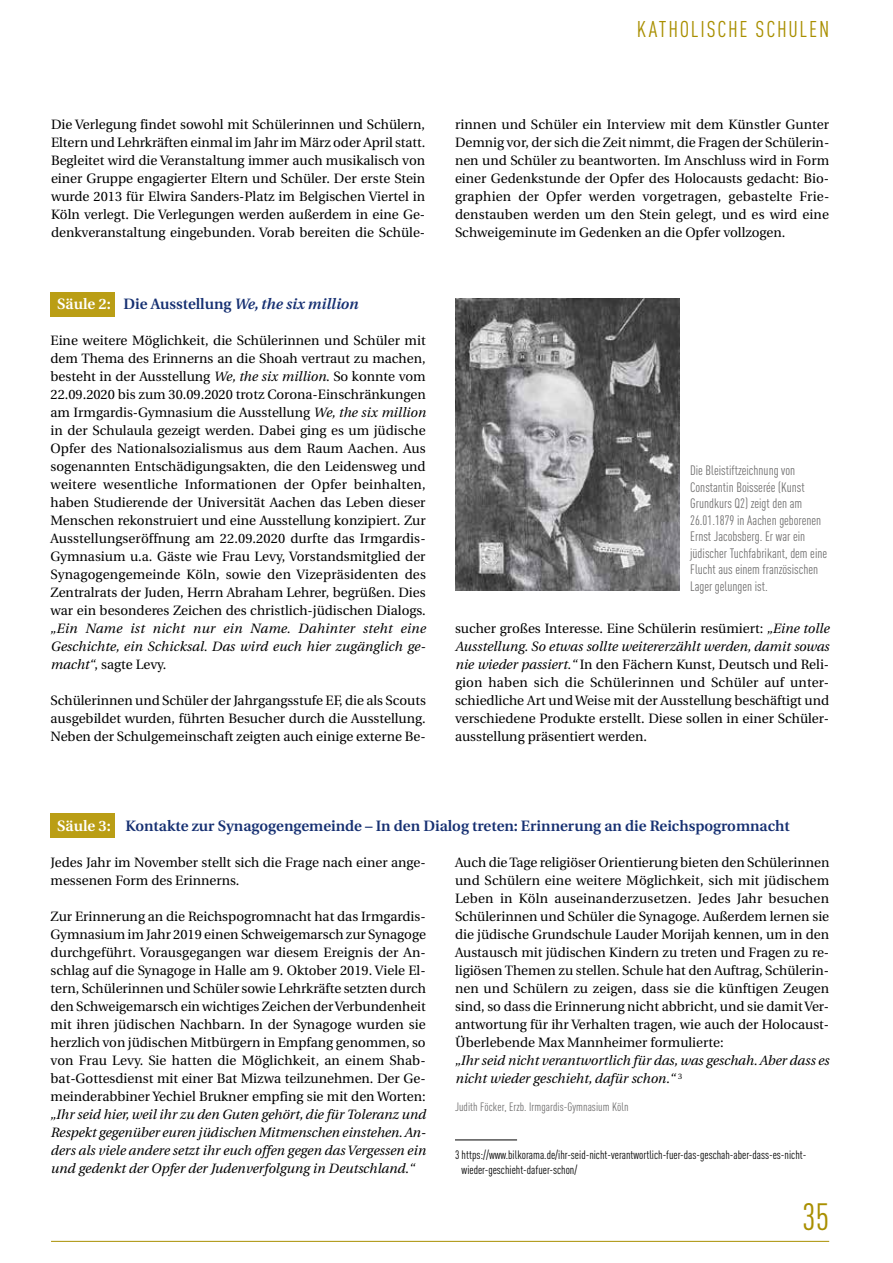
<style>
.page{position:relative;width:893px;height:1263px;background:#fff}
.page>*{position:absolute;margin:0;border:0;box-sizing:border-box;transform-origin:0 0}
.t1{font:37.5px "DIN Cond";color:#a98f00}
.t2{font:22.5px "DIN Cond";letter-spacing:.075em;color:#a98f00}
.t3{font:600 15px "Utopia";color:#163072}
.t4{font:italic 600 15px "Utopia";color:#163072}
.t5{font:600 15px "Utopia";color:#fff}
.t6{font:13.5px/18px "Utopia";color:#000;text-align:justify}
.t7{font:italic 13.5px/18px "Utopia";color:#000;text-align:justify}
.t8{font:13.5px/16.5px "DIN Cond";color:#706f6f}
.t9{font:12px/14.4px "DIN Cond";color:#000}
.t10{font:12px "DIN Cond";letter-spacing:.005em;color:#706f6f}
.s1{font-style:normal;color:#fff}
.s2{font-style:normal}
.s3{font-style:italic}
</style>
<div class="page">
<hr style="left:51px;top:1241px;width:778px;height:1px;background:#a98f00">
<div style="left:51px;top:292px;width:64px;height:24px;background:#ba9e15"></div>
<div style="left:51px;top:814px;width:64px;height:24px;background:#ba9e15"></div>
<img style="left:455px;top:298px;width:225px;height:293px">
<hr style="left:455px;top:1140px;width:62px;height:1px;background:#000">
<h2 class="t2" style="left:637px;top:14px;width:194px">KATHOLISCHE SCHULEN</h2>
<p class="t6" style="left:51px;top:116px;width:376px">Die Verlegung findet sowohl mit Schülerinnen und Schülern, Eltern und Lehrkräften einmal im Jahr im März oder April statt.<br>Begleitet wird die Veranstaltung immer auch musikalisch von einer Gruppe engagierter Eltern und Schüler. Der erste Stein wurde 2013 für Elwira Sanders-Platz im Belgischen Viertel in Köln verlegt. Die Verlegungen werden außerdem in eine Ge&shy;denkveranstaltung eingebunden. Vorab bereiten die Schüle-</p>
<p class="t6" style="left:455px;top:116px;width:376px">rinnen und Schüler ein Interview mit dem Künstler Gunter Demnig vor, der sich die Zeit nimmt, die Fragen der Schülerin&shy;nen und Schüler zu beantworten. Im Anschluss wird in Form einer Gedenkstunde der Opfer des Holocausts gedacht: Bio&shy;graphien der Opfer werden vorgetragen, gebastelte Frie&shy;denstauben werden um den Stein gelegt, und es wird eine Schweigeminute im Gedenken an die Opfer vollzogen.</p>
<p class="t4" style="left:57px;top:296px;width:303px"><span class="s1">Säule 2:</span> <span class="s2">Die Ausstellung</span> We, the six million</p>
<p class="t6" style="left:51px;top:332px;width:377px">Eine weitere Möglichkeit, die Schülerinnen und Schüler mit dem Thema des Erinnerns an die Shoah vertraut zu machen, besteht in der Ausstellung <span class="s3">We, the six million</span>. So konnte vom 22.09.2020 bis zum 30.09.2020 trotz Corona-Einschränkungen am Irmgardis-Gymnasium die Ausstellung <span class="s3">We, the six million </span>in der Schulaula gezeigt werden. Dabei ging es um jüdische Opfer des Nationalsozialismus aus dem Raum Aachen. Aus sogenannten Entschädigungsakten, die den Leidensweg und weitere wesentliche Informationen der Opfer beinhalten, haben Studierende der Universität Aachen das Leben dieser Menschen rekonstruiert und eine Ausstellung konzipiert. Zur Ausstellungseröffnung am 22.09.2020 durfte das Irmgardis-Gymnasium u.a. Gäste wie Frau Levy, Vorstandsmitglied der Synagogengemeinde Köln, sowie den Vizepräsidenten des Zentralrats der Juden, Herrn Abraham Lehrer, begrüßen. Dies war ein besonderes Zeichen des christlich-jüdischen Dialogs.</p>
<p class="t7" style="left:51px;top:620px;width:377px">„Ein Name ist nicht nur ein Name. Dahinter steht eine Geschichte, ein Schicksal. Das wird euch hier zugänglich ge&shy;macht“<span class="s2">, sagte Levy.</span></p>
<p class="t6" style="left:51px;top:692px;width:377px">Schülerinnen und Schüler der Jahrgangsstufe EF, die als Scouts ausgebildet wurden, führten Besucher durch die Ausstellung.<br>Neben der Schulgemeinschaft zeigten auch einige externe Be-</p>
<p class="t8" style="left:690px;top:462px;width:139px">Die Bleistiftzeichnung von<br>Constantin Boisserée (Kunst<br>Grundkurs Q2) zeigt den am<br>26.01.1879 in Aachen geborenen<br>Ernst Jacobsberg. Er war ein jüdischer Tuchfabrikant, dem eine<br>Flucht aus einem französischen<br>Lager gelungen ist.</p>
<p class="t6" style="left:455px;top:620px;width:376px">sucher großes Interesse. Eine Schülerin resümiert: <span class="s3">„Eine tolle Ausstellung. So etwas sollte weitererzählt werden, damit sowas nie wieder passiert.“</span> In den Fächern Kunst, Deutsch und Reli&shy;gion haben sich die Schülerinnen und Schüler auf unter&shy;schiedliche Art und Weise mit der Ausstellung beschäftigt und verschiedene Produkte erstellt. Diese sollen in einer Schüler&shy;ausstellung präsentiert werden.</p>
<p class="t5" style="left:57px;top:818px;width:55px">Säule 3:</p>
<p class="t6" style="left:51px;top:854px;width:377px">Jedes Jahr im November stellt sich die Frage nach einer ange&shy;messenen Form des Erinnerns.</p>
<p class="t6" style="left:51px;top:908px;width:377px">Zur Erinnerung an die Reichspogromnacht hat das Irmgardis-Gymnasium im Jahr 2019 einen Schweigemarsch zur Synagoge durchgeführt. Vorausgegangen war diesem Ereignis der An&shy;schlag auf die Synagoge in Halle am 9. Oktober 2019. Viele El&shy;tern, Schülerinnen und Schüler sowie Lehrkräfte setzten durch den Schweigemarsch ein wichtiges Zeichen der Verbundenheit mit ihren jüdischen Nachbarn. In der Synagoge wurden sie herzlich von jüdischen Mitbürgern in Empfang genommen, so von Frau Levy. Sie hatten die Möglichkeit, an einem Shab&shy;bat-Gottesdienst mit einer Bat Mizwa teilzunehmen. Der Ge&shy;meinderabbiner Yechiel Brukner empfing sie mit den Worten:</p>
<p class="t7" style="left:51px;top:1106px;width:377px">„Ihr seid hier, weil ihr zu den Guten gehört, die für Toleranz und Respekt gegenüber euren jüdischen Mitmenschen einstehen. An&shy;ders als viele andere setzt ihr euch offen gegen das Vergessen ein und gedenkt der Opfer der Judenverfolgung in Deutschland.“</p>
<p class="t3" style="left:125px;top:818px;width:666px">Kontakte zur Synagogengemeinde – In den Dialog treten: Erinnerung an die Reichspogromnacht</p>
<p class="t6" style="left:455px;top:854px;width:376px">Auch die Tage religiöser Orientierung bieten den Schülerinnen und Schülern eine weitere Möglichkeit, sich mit jüdischem Leben in Köln auseinanderzusetzen. Jedes Jahr besuchen Schülerinnen und Schüler die Synagoge. Außerdem lernen sie die jüdische Grundschule Lauder Morijah kennen, um in den Austausch mit jüdischen Kindern zu treten und Fragen zu re&shy;ligiösen Themen zu stellen. Schule hat den Auftrag, Schülerin&shy;nen und Schülern zu zeigen, dass sie die künftigen Zeugen sind, so dass die Erinnerung nicht abbricht, und sie damit Ver&shy;antwortung für ihr Verhalten tragen, wie auch der Holocaust-Überlebende Max Mannheimer formulierte:</p>
<p class="t7" style="left:455px;top:1052px;width:376px">„Ihr seid nicht verantwortlich für das, was geschah. Aber dass es nicht wieder geschieht, dafür schon.“ <sup>3</sup></p>
<p class="t10" style="left:455px;top:1099px;width:175px">Judith Föcker, Erzb. Irmgardis-Gymnasium Köln</p>
<p class="t9" style="left:462px;top:1147px;width:346px;text-indent:-7px">3 https://www.bilkorama.de/ihr-seid-nicht-verantwortlich-fuer-das-geschah-aber-dass-es-nicht&shy;wieder-geschieht-dafuer-schon/</p>
<h1 class="t1" style="left:802px;top:1191px;width:29px">35</h1>
</div>
